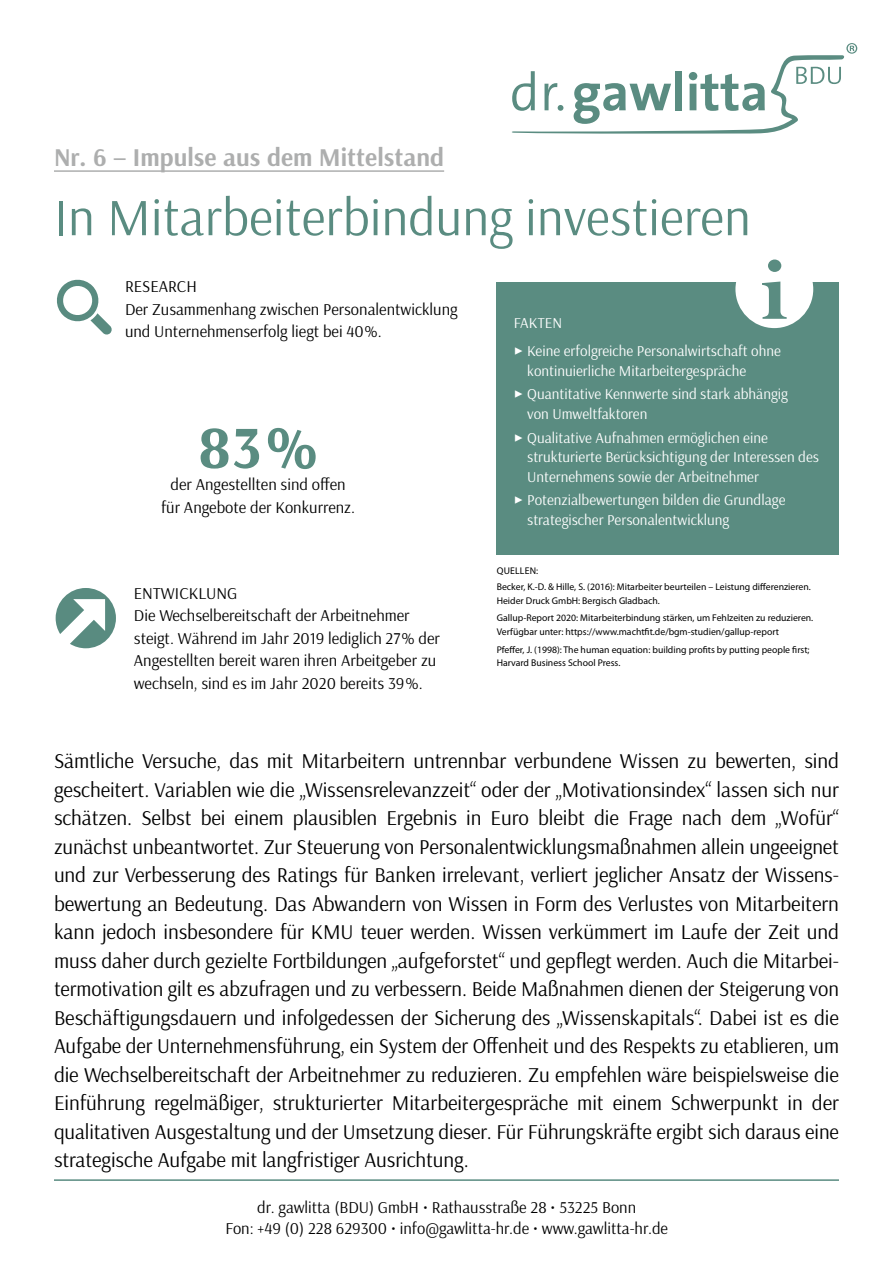
<style>
.page{position:relative;width:893px;height:1263px;background:#fff}
.page>*{position:absolute;margin:0;border:0;box-sizing:border-box;transform-origin:0 0}
.t1{font:700 60px "Arsenal";color:#5a8c81}
.t2{font:52.5px "Arsenal";color:#5a8c81}
.t3{font:700 25.5px "Arsenal";color:#adaeae}
.t4{font:21px/28.5px "Arsenal";letter-spacing:-.005em;color:#000;text-align:justify}
.t5{font:16.5px/22.5px "Arsenal";color:#000;text-align:center}
.t6{font:15px/19.5px "Arsenal";color:#fff}
.t7{font:9.75px/17.7px "Myriad Pro";color:#000}
</style>
<div class="page">
<hr style="left:54px;top:170px;width:390px;height:2px;background:#adaeae">
<hr style="left:54px;top:1179px;width:785px;height:2px;background:#5a8c81">
<div style="left:497px;top:282px;width:342px;height:272px;background:#5a8c81"></div>
<svg style="left:735px;top:259px;width:78px;height:69px"></svg>
<svg style="left:57px;top:279px;width:55px;height:56px"></svg>
<svg style="left:56px;top:588px;width:60px;height:60px"></svg>
<svg style="left:512px;top:43px;width:345px;height:91px"></svg>
<p class="t3" style="left:54px;top:139px;width:392px">Nr. 6 – Impulse aus dem Mittelstand</p>
<h2 class="t2" style="left:54px;top:182px;width:698px">In Mitarbeiterbindung investieren</h2>
<p class="t5" style="left:125px;top:275px;width:334px;text-align:left">RESEARCH<br>Der Zusammenhang zwischen Personalentwicklung und Unternehmenserfolg liegt bei 40 %.</p>
<h1 class="t1" style="left:198px;top:405px;width:121px">83 %</h1>
<p class="t5" style="left:161px;top:473px;width:196px">der Angestellten sind offen für Angebote der Konkurrenz.</p>
<p class="t5" style="left:134px;top:581px;width:308px;text-align:left">ENTWICKLUNG<br>Die Wechselbereitschaft der Arbeitnehmer steigt. Während im Jahr 2019 lediglich 27 % der Angestellten bereit waren ihren Arbeitgeber zu wechseln, sind es im Jahr 2020 bereits 39 %.</p>
<p class="t6" style="left:514px;top:313px;width:50px">FAKTEN</p>
<p class="t6" style="left:527px;top:341px;width:255px;text-indent:-14px">✓ Keine erfolgreiche Personalwirtschaft ohne kontinuierliche Mitarbeitergespräche</p>
<p class="t6" style="left:527px;top:384px;width:262px;text-indent:-14px">✓ Quantitative Kennwerte sind stark abhängig von Umweltfaktoren</p>
<p class="t6" style="left:527px;top:427px;width:293px;text-indent:-14px">✓ Qualitative Aufnahmen ermöglichen eine strukturierte Berücksichtigung der Interessen des<br>Unternehmens sowie der Arbeitnehmer</p>
<p class="t6" style="left:527px;top:490px;width:260px;text-indent:-14px">✓ Potenzialbewertungen bilden die Grundlage strategischer Personalentwicklung</p>
<p class="t7" style="left:497px;top:564px;width:316px;line-height:15.6px">QUELLEN:<br>Becker, K.-D. &amp; Hille, S. (2016): Mitarbeiter beurteilen – Leistung differenzieren.</p>
<p class="t7" style="left:497px;top:592px;width:318px">Heider Druck GmbH: Bergisch Gladbach.<br>Gallup-Report 2020: Mitarbeiterbindung stärken, um Fehlzeiten zu reduzieren.</p>
<p class="t7" style="left:497px;top:623px;width:314px">Verfügbar unter: https://www.machtfit.de/bgm-studien/gallup-report<br>Pfeffer, J. (1998): The human equation: building profits by putting people first;</p>
<p class="t7" style="left:497px;top:654px;width:125px">Harvard Business School Press.</p>
<p class="t4" style="left:54px;top:746px;width:786px">Sämtliche Versuche, das mit Mitarbeitern untrennbar verbundene Wissen zu bewerten, sind gescheitert. Variablen wie die „Wissensrelevanzzeit“ oder der „Motivationsindex“ lassen sich nur schätzen. Selbst bei einem plausiblen Ergebnis in Euro bleibt die Frage nach dem „Wofür“ zunächst unbeantwortet. Zur Steuerung von Personalentwicklungsmaßnahmen allein ungeeignet und zur Verbesserung des Ratings für Banken irrelevant, verliert jeglicher Ansatz der Wissens&shy;bewertung an Bedeutung. Das Abwandern von Wissen in Form des Verlustes von Mitarbeitern kann jedoch insbesondere für KMU teuer werden. Wissen verkümmert im Laufe der Zeit und muss daher durch gezielte Fortbildungen „aufgeforstet“ und gepflegt werden. Auch die Mitarbei&shy;termotivation gilt es abzufragen und zu verbessern. Beide Maßnahmen dienen der Steigerung von Beschäftigungsdauern und infolgedessen der Sicherung des „Wissenskapitals“. Dabei ist es die Aufgabe der Unternehmensführung, ein System der Offenheit und des Respekts zu etablieren, um die Wechselbereitschaft der Arbeitnehmer zu reduzieren. Zu empfehlen wäre beispielsweise die Einführung regelmäßiger, strukturierter Mitarbeitergespräche mit einem Schwerpunkt in der qualitativen Ausgestaltung und der Umsetzung dieser. Für Führungskräfte ergibt sich daraus eine strategische Aufgabe mit langfristiger Ausrichtung.</p>
<p class="t5" style="left:225px;top:1196px;width:444px;line-height:21px">dr. gawlitta (BDU) GmbH • Rathausstraße 28 • 53225 Bonn<br>Fon: +49 (0) 228 629300 • info@gawlitta-hr.de • www.gawlitta-hr.de</p>
</div>
